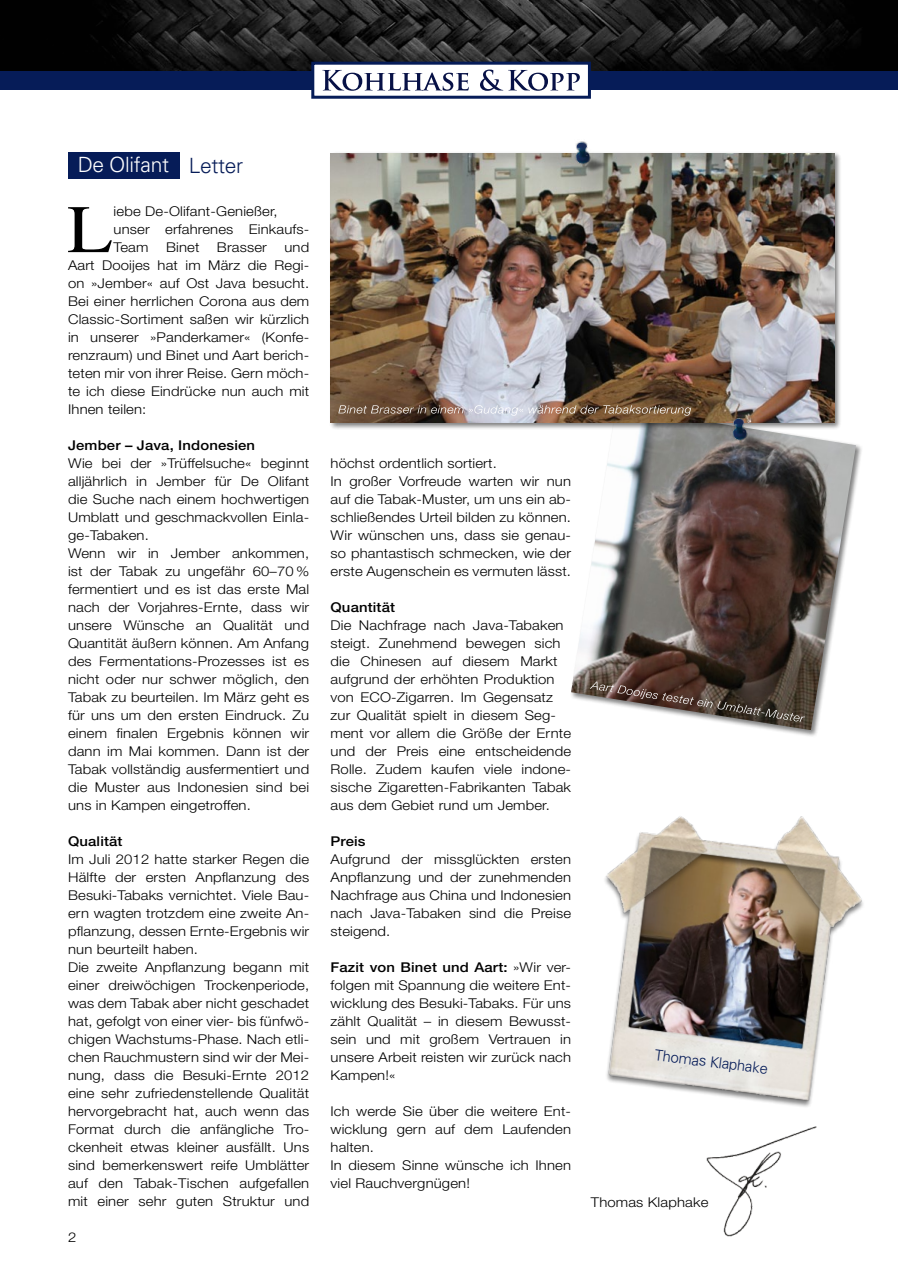
<style>
.page{position:relative;width:898px;height:1272px;background:#fff}
.page>*{position:absolute;margin:0;border:0;box-sizing:border-box;transform-origin:0 0}
.t1{font:67.95px "Times Roman SC";color:#000;scale:1.1 1}
.t2{font:300 21px "Univers";letter-spacing:-.015em;color:#fff}
.t3{font:300 21px "Univers";letter-spacing:-.015em;color:#061c58}
.t4{font:300 15px "Univers";color:#061c58}
.t5{font:300 13.5px/18px "Helvetica Neue LT Std";letter-spacing:.01em;color:#000;scale:1.1 1}
.t6{font:500 13.5px "Helvetica Neue LT Std";letter-spacing:.01em;color:#000;scale:1.1 1}
.t7{font:300 13.5px "Helvetica Neue LT Pro";color:#000;scale:1.1 1}
.s1{font-weight:500}
</style>
<div class="page">
<div style="left:569px;top:406px;width:294px;height:331px;background:#000;opacity:.5"></div>
<img style="left:571px;top:407px;width:284px;height:323px">
<div style="left:329px;top:152px;width:512px;height:278px;background:#000;opacity:.5"></div>
<img style="left:330px;top:153px;width:503px;height:269px">
<img style="left:0;top:0;width:898px;height:78px">
<div style="left:0;top:71px;width:897px;height:19px;background:#061c58"></div>
<div style="left:313px;top:63px;width:276px;height:34px;background:#fff"></div>
<svg style="left:322px;top:70px;width:146px;height:21px"></svg>
<svg style="left:480px;top:70px;width:99px;height:21px"></svg>
<div style="left:311px;top:62px;width:279px;height:37px;border:3px solid #061c58"></div>
<div style="left:68px;top:152px;width:112px;height:27px;background:#061c58"></div>
<img style="left:605px;top:816px;width:258px;height:291px">
<img style="left:556px;top:141px;width:60px;height:42px">
<img style="left:713px;top:407px;width:60px;height:53px">
<img style="left:338px;top:405px;width:353px;height:11px">
<svg style="left:589px;top:681px;width:215px;height:41px"></svg>
<img style="left:706px;top:1126px;width:111px;height:111px">
<h2 class="t2" style="left:78px;top:152px;width:93px">De Olifant</h2>
<h2 class="t3" style="left:189px;top:153px;width:56px">Letter</h2>
<h1 class="t1" style="left:67px;top:191px;width:43px">L</h1>
<p class="t5" style="left:113px;top:202px;width:179px">iebe De-Olifant-Genießer, unser erfahrenes Einkaufs-<br>Team</p>
<p class="t5" style="left:68px;top:238px;width:221px;text-align:justify;text-indent:216px">und Aart Dooijes hat im März die Regi&shy;on »Jember« auf Ost Java besucht.<br>Bei einer herrlichen Corona aus dem Classic-Sortiment saßen wir kürzlich in unserer »Panderkamer« (Konfe&shy;renzraum) und Binet und Aart berich&shy;teten mir von ihrer Reise. Gern möch&shy;te ich diese Eindrücke nun auch mit Ihnen teilen:</p>
<p class="t6" style="left:68px;top:437px;width:171px">Jember – Java, Indonesien</p>
<p class="t5" style="left:68px;top:454px;width:221px">Wie bei der »Trüffelsuche« beginnt alljährlich in Jember für De Olifant die Suche nach einem hochwertigen<br>Umblatt und geschmackvollen Einla&shy;ge-Tabaken.<br>Wenn wir in Jember ankommen, ist der Tabak zu ungefähr 60–70% fermentiert und es ist das erste Mal nach der Vorjahres-Ernte, dass wir unsere Wünsche an Qualität und<br>Quantität äußern können. Am Anfang des Fermentations-Prozesses ist es nicht oder nur schwer möglich, den<br>Tabak zu beurteilen. Im März geht es für uns um den ersten Eindruck. Zu einem finalen Ergebnis können wir dann im Mai kommen. Dann ist der<br>Tabak vollständig ausfermentiert und die Muster aus Indonesien sind bei uns in Kampen eingetroffen.</p>
<p class="t6" style="left:68px;top:833px;width:51px">Qualität</p>
<p class="t5" style="left:68px;top:850px;width:221px">Im Juli 2012 hatte starker Regen die Hälfte der ersten Anpflanzung des Besuki-Tabaks vernichtet. Viele Bau&shy;ern wagten trotzdem eine zweite An&shy;pflanzung, dessen Ernte-Ergebnis wir nun beurteilt haben.<br>Die zweite Anpflanzung begann mit einer dreiwöchigen Trockenperiode, was dem Tabak aber nicht geschadet hat, gefolgt von einer vier- bis fünfwö&shy;chigen Wachstums-Phase. Nach etli&shy;chen Rauchmustern sind wir der Mei&shy;nung, dass die Besuki-Ernte 2012 eine sehr zufriedenstellende Qualität hervorgebracht hat, auch wenn das Format durch die anfängliche Tro&shy;ckenheit etwas kleiner ausfällt. Uns sind bemerkenswert reife Umblätter auf den Tabak-Tischen aufgefallen mit einer sehr guten Struktur und</p>
<p class="t5" style="left:166px;top:238px;width:32px">Binet</p>
<p class="t5" style="left:217px;top:238px;width:47px">Brasser</p>
<p class="t7" style="left:68px;top:1229px;width:9px">2</p>
<p class="t5" style="left:330px;top:454px;width:220px">höchst ordentlich sortiert.<br>In großer Vorfreude warten wir nun auf die Tabak-Muster, um uns ein ab&shy;schließendes Urteil bilden zu können.<br>Wir wünschen uns, dass sie genau&shy;so phantastisch schmecken, wie der erste Augenschein es vermuten lässt.</p>
<p class="t6" style="left:330px;top:599px;width:60px">Quantität</p>
<p class="t5" style="left:330px;top:616px;width:220px">Die Nachfrage nach Java-Tabaken steigt. Zunehmend bewegen sich die Chinesen auf diesem Markt aufgrund der erhöhten Produktion von ECO-Zigarren. Im Gegensatz zur Qualität spielt in diesem Seg&shy;ment vor allem die Größe der Ernte und der Preis eine entscheidende Rolle. Zudem kaufen viele indone&shy;sische Zigaretten-Fabrikanten Tabak aus dem Gebiet rund um Jember.</p>
<p class="t6" style="left:330px;top:833px;width:33px">Preis</p>
<p class="t5" style="left:330px;top:850px;width:220px;text-align:justify">Aufgrund der missglückten ersten Anpflanzung und der zunehmenden Nachfrage aus China und Indonesien nach Java-Tabaken sind die Preise steigend.</p>
<p class="t5" style="left:330px;top:958px;width:220px;text-align:justify"><span class="s1">Fazit von Binet und Aart:</span> »Wir ver&shy;folgen mit Spannung die weitere Ent&shy;wicklung des Besuki-Tabaks. Für uns zählt Qualität – in diesem Bewusst&shy;sein und mit großem Vertrauen in unsere Arbeit reisten wir zurück nach Kampen!«</p>
<p class="t5" style="left:330px;top:1102px;width:220px">Ich werde Sie über die weitere Ent&shy;wicklung gern auf dem Laufenden halten.<br>In diesem Sinne wünsche ich Ihnen viel Rauchvergnügen!</p>
<p class="t4" style="left:655px;top:1045px;width:115px;rotate:7deg">Thomas Klaphake</p>
<p class="t5" style="left:590px;top:1192px;width:108px">Thomas Klaphake</p>
</div>
